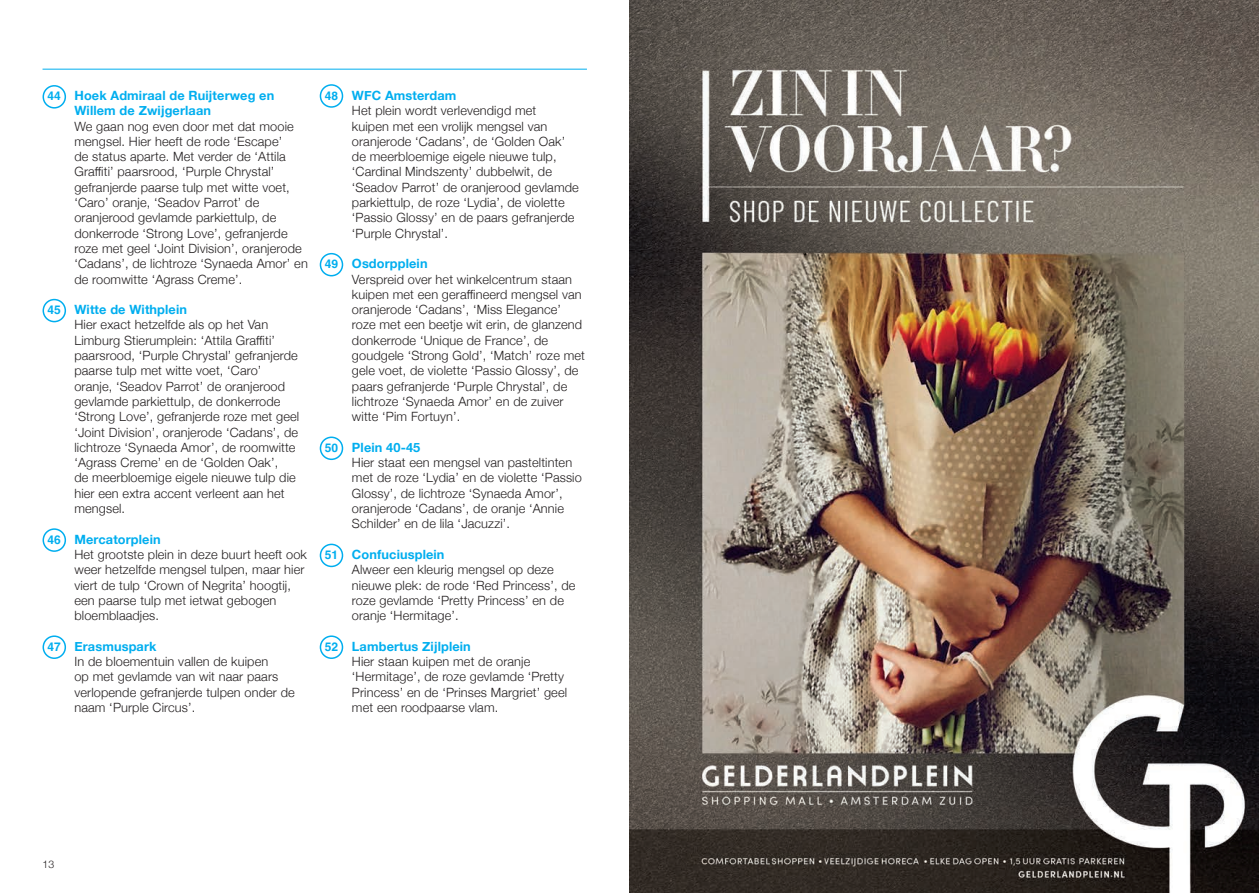
<style>
.page{position:relative;width:1259px;height:893px;background:#fff}
.page>*{position:absolute;margin:0;border:0;box-sizing:border-box;transform-origin:0 0}
.t1{font:300 12.75px/15.3px "Helvetica Neue";letter-spacing:.01em;color:#231f20}
.t2{font:700 12.75px/15.3px "Helvetica Neue";letter-spacing:.01em;color:#00aeef}
.t3{font:700 12px "Helvetica";color:#00aeef}
.t4{font:300 10.5px "Helvetica Neue";color:#231f20}
</style>
<div class="page">
<div style="left:43px;top:299px;width:23px;height:23px;border:2px solid #00aeef;border-radius:50%"></div>
<div style="left:43px;top:528px;width:23px;height:24px;border:2px solid #00aeef;border-radius:50%"></div>
<div style="left:43px;top:635px;width:23px;height:24px;border:2px solid #00aeef;border-radius:50%"></div>
<div style="left:320px;top:544px;width:23px;height:23px;border:2px solid #00aeef;border-radius:50%"></div>
<hr style="left:43px;top:69px;width:544px;height:1px;background:#00aeef">
<div style="left:43px;top:85px;width:23px;height:24px;border:2px solid #00aeef;border-radius:50%"></div>
<img style="left:629px;top:0;width:630px;height:893px">
<div style="left:320px;top:84px;width:23px;height:24px;border:2px solid #00aeef;border-radius:50%"></div>
<div style="left:320px;top:253px;width:23px;height:23px;border:2px solid #00aeef;border-radius:50%"></div>
<div style="left:320px;top:437px;width:23px;height:23px;border:2px solid #00aeef;border-radius:50%"></div>
<div style="left:320px;top:635px;width:23px;height:24px;border:2px solid #00aeef;border-radius:50%"></div>
<p class="t2" style="left:74px;top:88px;width:201px">Hoek Admiraal de Ruijterweg en<br>Willem de Zwijgerlaan</p>
<p class="t1" style="left:74px;top:117px;width:235px">We gaan nog even door met dat mooie mengsel. Hier heeft de rode ‘Escape’<br>de status aparte. Met verder de ‘Attila Graffiti’ paarsrood, ‘Purple Chrystal’ gefranjerde paarse tulp met witte voet, ‘Caro’ oranje, ‘Seadov Parrot’ de oranjerood gevlamde parkiettulp, de donkerrode ‘Strong Love’, gefranjerde roze met geel ‘Joint Division’, oranjerode ‘Cadans’, de lichtroze ‘Synaeda Amor’ en de roomwitte ‘Agrass Creme’.</p>
<p class="t2" style="left:74px;top:302px;width:114px">Witte de Withplein</p>
<p class="t1" style="left:74px;top:316px;width:226px">Hier exact hetzelfde als op het Van Limburg Stierumplein: ‘Attila Graffiti’ paarsrood, ‘Purple Chrystal’ gefranjerde paarse tulp met witte voet, ‘Caro’ oranje, ‘Seadov Parrot’ de oranjerood gevlamde parkiettulp, de donkerrode ‘Strong Love’, gefranjerde roze met geel ‘Joint Division’, oranjerode ‘Cadans’, de lichtroze ‘Synaeda Amor’, de roomwitte ‘Agrass Creme’ en de ‘Golden Oak’,<br>de meerbloemige eigele nieuwe tulp die hier een extra accent verleent aan het mengsel.</p>
<p class="t2" style="left:74px;top:532px;width:88px">Mercatorplein</p>
<p class="t1" style="left:74px;top:546px;width:234px">Het grootste plein in deze buurt heeft ook weer hetzelfde mengsel tulpen, maar hier viert de tulp ‘Crown of Negrita’ hoogtij, een paarse tulp met ietwat gebogen bloemblaadjes.</p>
<p class="t2" style="left:74px;top:639px;width:84px">Erasmuspark</p>
<p class="t1" style="left:74px;top:653px;width:222px">In de bloementuin vallen de kuipen<br>op met gevlamde van wit naar paars verlopende gefranjerde tulpen onder de naam ‘Purple Circus’.</p>
<p class="t3" style="left:48px;top:88px;width:15px">44</p>
<p class="t3" style="left:325px;top:88px;width:15px">48</p>
<p class="t3" style="left:325px;top:257px;width:15px">49</p>
<p class="t3" style="left:48px;top:303px;width:15px">45</p>
<p class="t3" style="left:325px;top:440px;width:15px">50</p>
<p class="t3" style="left:48px;top:532px;width:15px">46</p>
<p class="t3" style="left:325px;top:547px;width:15px">51</p>
<p class="t3" style="left:325px;top:639px;width:15px">52</p>
<p class="t3" style="left:48px;top:639px;width:15px">47</p>
<p class="t2" style="left:352px;top:88px;width:106px">WFC Amsterdam</p>
<p class="t1" style="left:352px;top:102px;width:228px">Het plein wordt verlevendigd met<br>kuipen met een vrolijk mengsel van oranjerode ‘Cadans’, de ‘Golden Oak’ de meerbloemige eigele nieuwe tulp, ‘Cardinal Mindszenty’ dubbelwit, de ‘Seadov Parrot’ de oranjerood gevlamde parkiettulp, de roze ‘Lydia’, de violette ‘Passio Glossy’ en de paars gefranjerde ‘Purple Chrystal’.</p>
<p class="t2" style="left:352px;top:256px;width:77px">Osdorpplein</p>
<p class="t1" style="left:352px;top:270px;width:235px">Verspreid over het winkelcentrum staan kuipen met een geraffineerd mengsel van oranjerode ‘Cadans’, ‘Miss Elegance’ roze met een beetje wit erin, de glanzend donkerrode ‘Unique de France’, de goudgele ‘Strong Gold’, ‘Match’ roze met gele voet, de violette ‘Passio Glossy’, de paars gefranjerde ‘Purple Chrystal’, de lichtroze ‘Synaeda Amor’ en de zuiver witte ‘Pim Fortuyn’.</p>
<p class="t2" style="left:352px;top:440px;width:70px">Plein 40-45</p>
<p class="t1" style="left:352px;top:454px;width:231px">Hier staat een mengsel van pasteltinten met de roze ‘Lydia’ en de violette ‘Passio Glossy’, de lichtroze ‘Synaeda Amor’, oranjerode ‘Cadans’, de oranje ‘Annie Schilder’ en de lila ‘Jacuzzi’.</p>
<p class="t2" style="left:352px;top:547px;width:94px">Confuciusplein</p>
<p class="t1" style="left:352px;top:561px;width:225px">Alweer een kleurig mengsel op deze nieuwe plek: de rode ‘Red Princess’, de roze gevlamde ‘Pretty Princess’ en de oranje ‘Hermitage’.</p>
<p class="t2" style="left:352px;top:639px;width:120px">Lambertus Zijlplein</p>
<p class="t1" style="left:352px;top:653px;width:217px">Hier staan kuipen met de oranje ‘Hermitage’, de roze gevlamde ‘Pretty Princess’ en de ‘Prinses Margriet’ geel met een roodpaarse vlam.</p>
<p class="t4" style="left:43px;top:856px;width:13px">13</p>
</div>
